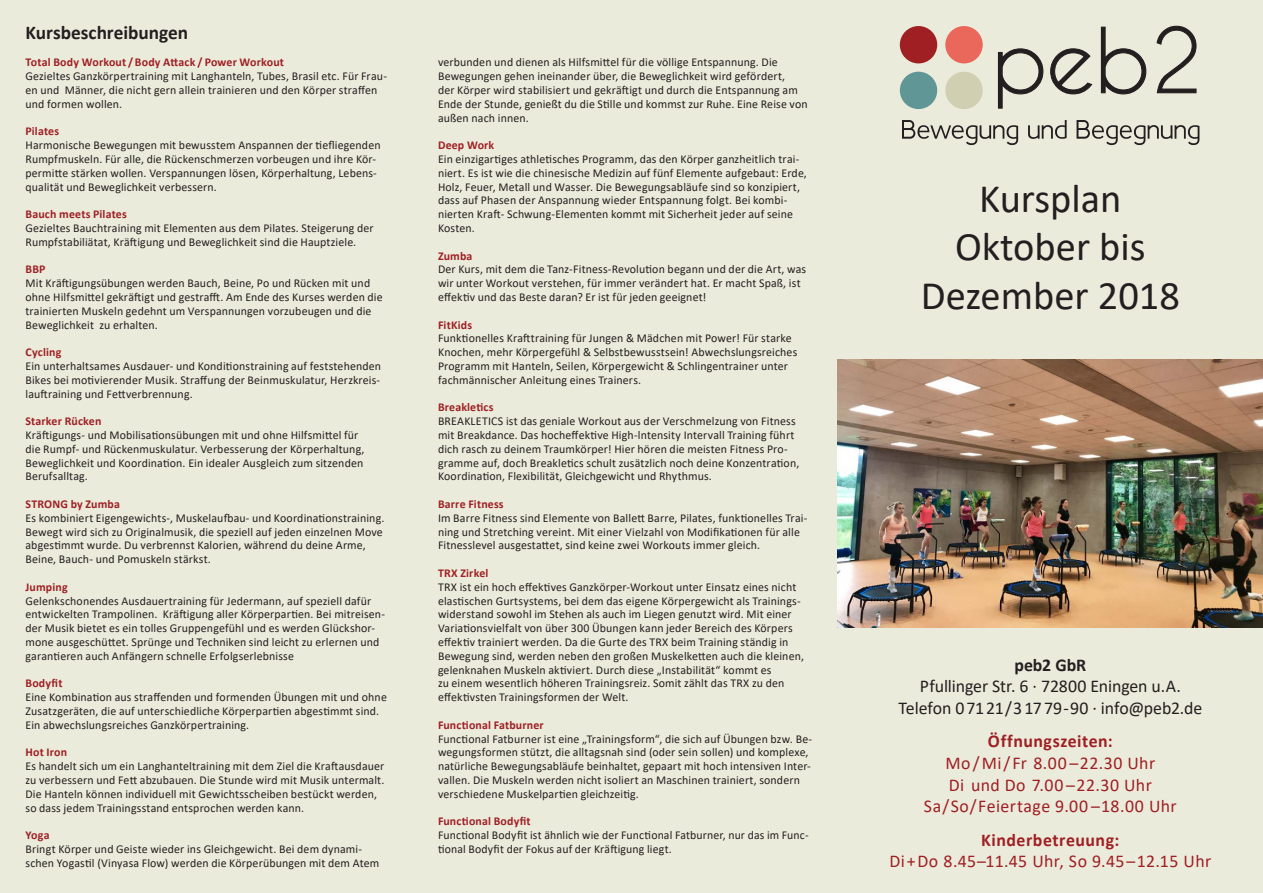
<style>
.page{position:relative;width:1263px;height:893px;background:#ebebdc}
.page>*{position:absolute;margin:0;border:0;box-sizing:border-box;transform-origin:0 0}
.t1{font:40.5px/48.6px "Calibri";color:#231f20;text-align:center}
.t2{font:700 19.5px "Calibri";letter-spacing:-.005em;color:#231f20}
.t3{font:18px/21.6px "Calibri";letter-spacing:.025em;color:#9f1f23;text-align:center}
.t4{font:18px/21.6px "Calibri";letter-spacing:-.01em;color:#231f20;text-align:center}
.t5{font:700 18px "Calibri";letter-spacing:.03em;color:#9f1f23}
.t6{font:700 18px "Calibri";color:#231f20}
.t7{font:12px/13.8px "Calibri";letter-spacing:.01em;color:#231f20}
.t8{font:700 12px "Calibri";letter-spacing:.015em;color:#9f1f23}
</style>
<div class="page">
<div style="left:900px;top:72px;width:37px;height:37px;background:#609696;border-radius:50%"></div>
<div style="left:945px;top:72px;width:38px;height:37px;background:#d0cfb2;border-radius:50%"></div>
<div style="left:945px;top:26px;width:38px;height:37px;background:#ea675b;border-radius:50%"></div>
<div style="left:900px;top:26px;width:37px;height:37px;background:#9f1f22;border-radius:50%"></div>
<svg style="left:997px;top:48px;width:96px;height:61px"></svg>
<svg style="left:1100px;top:26px;width:47px;height:69px"></svg>
<svg style="left:1156px;top:26px;width:41px;height:68px"></svg>
<svg style="left:902px;top:120px;width:116px;height:25px"></svg>
<svg style="left:1028px;top:120px;width:39px;height:19px"></svg>
<svg style="left:1076px;top:120px;width:123px;height:25px"></svg>
<img style="left:838px;top:360px;width:425px;height:268px">
<h2 class="t2" style="left:26px;top:19px;width:164px">Kursbeschreibungen</h2>
<p class="t8" style="left:26px;top:54px;width:260px">Total Body Workout / Body Attack / Power Workout</p>
<p class="t7" style="left:26px;top:69px;width:363px">Gezieltes Ganzkörpertraining mit Langhanteln, Tubes, Brasil etc. Für Frau&shy;en und Männer, die nicht gern allein trainieren und den Körper straffen und formen wollen.</p>
<p class="t8" style="left:26px;top:123px;width:35px">Pilates</p>
<p class="t7" style="left:26px;top:138px;width:357px">Harmonische Bewegungen mit bewusstem Anspannen der tiefliegenden Rumpfmuskeln. Für alle, die Rückenschmerzen vorbeugen und ihre Kör&shy;permitte stärken wollen. Verspannungen lösen, Körperhaltung, Lebens&shy;qualität und Beweglichkeit verbessern.</p>
<p class="t8" style="left:26px;top:206px;width:103px">Bauch meets Pilates</p>
<p class="t7" style="left:26px;top:221px;width:350px">Gezieltes Bauchtraining mit Elementen aus dem Pilates. Steigerung der<br>Rumpfstabiliätat, Kräftigung und Beweglichkeit sind die Hauptziele.</p>
<p class="t8" style="left:26px;top:261px;width:21px">BBP</p>
<p class="t7" style="left:26px;top:276px;width:359px">Mit Kräftigungsübungen werden Bauch, Beine, Po und Rücken mit und ohne Hilfsmittel gekräftigt und gestrafft. Am Ende des Kurses werden die trainierten Muskeln gedehnt um Verspannungen vorzubeugen und die Beweglichkeit zu erhalten.</p>
<p class="t8" style="left:26px;top:344px;width:37px">Cycling</p>
<p class="t7" style="left:26px;top:359px;width:357px;text-align:justify">Ein unterhaltsames Ausdauer- und Konditionstraining auf feststehenden Bikes bei motivierender Musik. Straffung der Beinmuskulatur, Herzkreis&shy;lauftraining und Fettverbrennung.</p>
<p class="t8" style="left:26px;top:413px;width:77px">Starker Rücken</p>
<p class="t7" style="left:26px;top:428px;width:340px">Kräftigungs- und Mobilisationsübungen mit und ohne Hilfsmittel für die Rumpf- und Rückenmuskulatur. Verbesserung der Körperhaltung, Beweglichkeit und Koordination. Ein idealer Ausgleich zum sitzenden Berufsalltag.</p>
<p class="t8" style="left:26px;top:496px;width:96px">STRONG by Zumba</p>
<p class="t7" style="left:26px;top:511px;width:360px">Es kombiniert Eigengewichts-, Muskelaufbau- und Koordinationstraining.<br>Bewegt wird sich zu Originalmusik, die speziell auf jeden einzelnen Move abgestimmt wurde. Du verbrennst Kalorien, während du deine Arme, Beine, Bauch- und Pomuskeln stärkst.</p>
<p class="t8" style="left:26px;top:578px;width:44px">Jumping</p>
<p class="t7" style="left:26px;top:593px;width:361px">Gelenkschonendes Ausdauertraining für Jedermann, auf speziell dafür entwickelten Trampolinen. Kräftigung aller Körperpartien. Bei mitreisen&shy;der Musik bietet es ein tolles Gruppengefühl und es werden Glückshor&shy;mone ausgeschüttet. Sprünge und Techniken sind leicht zu erlernen und garantieren auch Anfängern schnelle Erfolgserlebnisse</p>
<p class="t8" style="left:26px;top:675px;width:39px">Bodyfit</p>
<p class="t7" style="left:26px;top:690px;width:363px">Eine Kombination aus straffenden und formenden Übungen mit und ohne<br>Zusatzgeräten, die auf unterschiedliche Körperpartien abgestimmt sind.<br>Ein abwechslungsreiches Ganzkörpertraining.</p>
<p class="t8" style="left:26px;top:744px;width:43px">Hot Iron</p>
<p class="t7" style="left:26px;top:759px;width:360px">Es handelt sich um ein Langhanteltraining mit dem Ziel die Kraftausdauer zu verbessern und Fett abzubauen. Die Stunde wird mit Musik untermalt.<br>Die Hanteln können individuell mit Gewichtsscheiben bestückt werden, so dass jedem Trainingsstand entsprochen werden kann.</p>
<p class="t8" style="left:26px;top:827px;width:26px">Yoga</p>
<p class="t7" style="left:26px;top:842px;width:355px">Bringt Körper und Geiste wieder ins Gleichgewicht. Bei dem dynami&shy;schen Yogastil (Vinyasa Flow) werden die Körperübungen mit dem Atem</p>
<p class="t7" style="left:438px;top:55px;width:371px">verbunden und dienen als Hilfsmittel für die völlige Entspannung. Die Bewegungen gehen ineinander über, die Beweglichkeit wird gefördert,<br>der Körper wird stabilisiert und gekräftigt und durch die Entspannung am Ende der Stunde, genießt du die Stille und kommst zur Ruhe. Eine Reise von außen nach innen.</p>
<p class="t8" style="left:438px;top:137px;width:58px">Deep Work</p>
<p class="t7" style="left:438px;top:152px;width:370px">Ein einzigartiges athletisches Programm, das den Körper ganzheitlich trai&shy;niert. Es ist wie die chinesische Medizin auf fünf Elemente aufgebaut: Erde, Holz, Feuer, Metall und Wasser. Die Bewegungsabläufe sind so konzipiert, dass auf Phasen der Anspannung wieder Entspannung folgt. Bei kombi&shy;nierten Kraft- Schwung-Elementen kommt mit Sicherheit jeder auf seine Kosten.</p>
<p class="t8" style="left:438px;top:247px;width:36px">Zumba</p>
<p class="t7" style="left:438px;top:262px;width:370px">Der Kurs, mit dem die Tanz-Fitness-Revolution begann und der die Art, was wir unter Workout verstehen, für immer verändert hat. Er macht Spaß, ist effektiv und das Beste daran? Er ist für jeden geeignet!</p>
<p class="t8" style="left:438px;top:316px;width:36px">FitKids</p>
<p class="t7" style="left:438px;top:331px;width:361px">Funktionelles Krafttraining für Jungen &amp; Mädchen mit Power! Für starke Knochen, mehr Körpergefühl &amp; Selbstbewusstsein! Abwechslungsreiches Programm mit Hanteln, Seilen, Körpergewicht &amp; Schlingentrainer unter fachmännischer Anleitung eines Trainers.</p>
<p class="t8" style="left:438px;top:399px;width:57px">Breakletics</p>
<p class="t7" style="left:438px;top:414px;width:363px">BREAKLETICS ist das geniale Workout aus der Verschmelzung von Fitness mit Breakdance. Das hocheffektive High-lntensity Intervall Training führt dich rasch zu deinem Traumkörper! Hier hören die meisten Fitness Pro&shy;gramme auf, doch Breakletics schult zusätzlich noch deine Konzentration, Koordination, Flexibilität, Gleichgewicht und Rhythmus.</p>
<p class="t8" style="left:438px;top:496px;width:67px">Barre Fitness</p>
<p class="t7" style="left:438px;top:511px;width:371px">Im Barre Fitness sind Elemente von Ballett Barre, Pilates, funktionelles Trai&shy;ning und Stretching vereint. Mit einer Vielzahl von Modifikationen für alle<br>Fitnesslevel ausgestattet, sind keine zwei Workouts immer gleich.</p>
<p class="t8" style="left:438px;top:565px;width:52px">TRX Zirkel</p>
<p class="t7" style="left:438px;top:580px;width:367px">TRX ist ein hoch effektives Ganzkörper-Workout unter Einsatz eines nicht elastischen Gurtsystems, bei dem das eigene Körpergewicht als Trainings&shy;widerstand sowohl im Stehen als auch im Liegen genutzt wird. Mit einer Variationsvielfalt von über 300 Übungen kann jeder Bereich des Körpers effektiv trainiert werden. Da die Gurte des TRX beim Training ständig in Bewegung sind, werden neben den großen Muskelketten auch die kleinen, gelenknahen Muskeln aktiviert. Durch diese „Instabilität“ kommt es<br>zu einem wesentlich höheren Trainingsreiz. Somit zählt das TRX zu den effektivsten Trainingsformen der Welt.</p>
<p class="t8" style="left:438px;top:716px;width:107px">Functional Fatburner</p>
<p class="t7" style="left:438px;top:731px;width:376px">Functional Fatburner ist eine „Trainingsform“, die sich auf Übungen bzw. Be&shy;wegungsformen stützt, die alltagsnah sind (oder sein sollen) und komplexe, natürliche Bewegungsabläufe beinhaltet, gepaart mit hoch intensiven Inter&shy;vallen. Die Muskeln werden nicht isoliert an Maschinen trainiert, sondern verschiedene Muskelpartien gleichzeitig.</p>
<p class="t8" style="left:438px;top:813px;width:94px">Functional Bodyfit</p>
<p class="t7" style="left:438px;top:828px;width:372px">Functional Bodyfit ist ähnlich wie der Functional Fatburner, nur das im Func&shy;tional Bodyfit der Fokus auf der Kräftigung liegt.</p>
<h1 class="t1" style="left:921px;top:173px;width:261px">Kursplan<br>Oktober bis<br>Dezember 2018</h1>
<h3 class="t6" style="left:1014px;top:652px;width:73px">peb2 GbR</h3>
<h3 class="t4" style="left:898px;top:675px;width:305px">Pfullinger Str. 6 · 72800 Eningen u.A.<br>Telefon 071 21/3 17 79-90 · info@peb2.de</h3>
<h3 class="t5" style="left:988px;top:729px;width:126px">Öffnungszeiten:</h3>
<h3 class="t3" style="left:924px;top:752px;width:254px">Mo/Mi/Fr 8.00 –22.30 Uhr<br>Di und Do 7.00 –22.30 Uhr<br>Sa/So/Feiertage 9.00 –18.00 Uhr</h3>
<h3 class="t5" style="left:981px;top:827px;width:140px">Kinderbetreuung:</h3>
<h3 class="t3" style="left:889px;top:850px;width:323px">Di+Do 8.45–11.45 Uhr, So 9.45–12.15 Uhr</h3>
</div>
